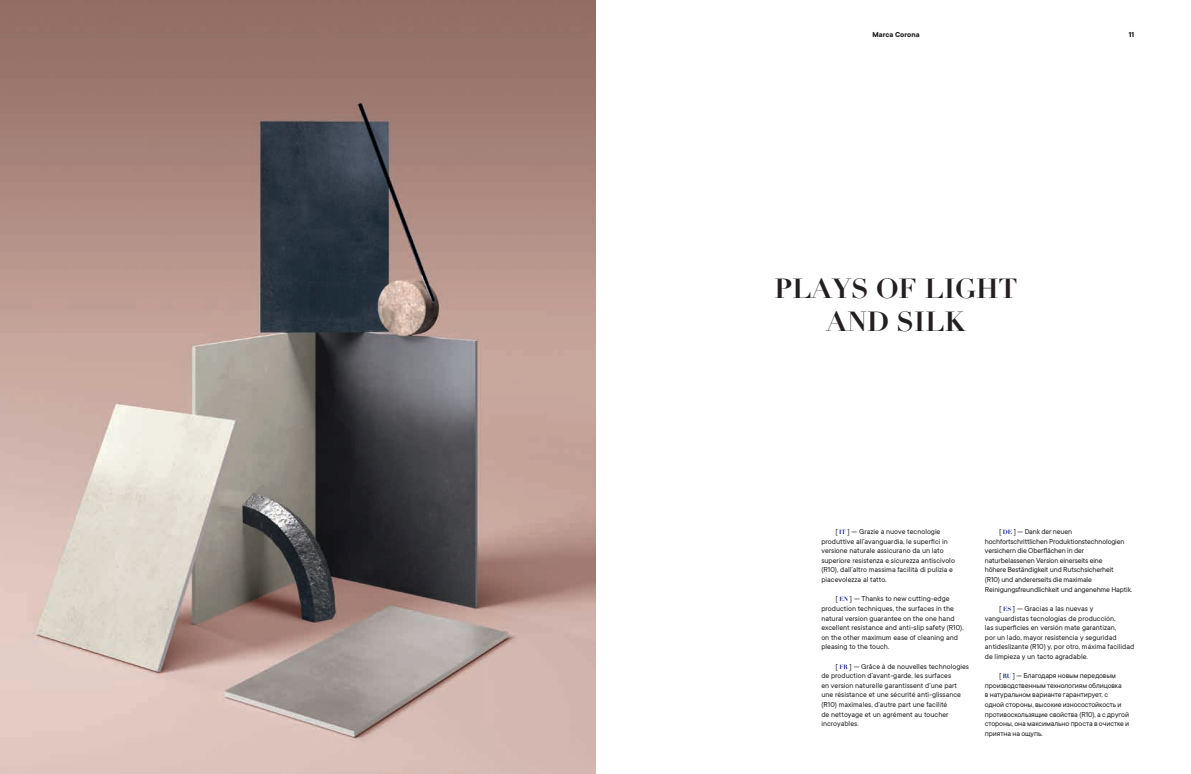
<style>
.page{position:relative;width:1191px;height:774px;background:#fff}
.page>*{position:absolute;margin:0;border:0;box-sizing:border-box;transform-origin:0 0}
.t1{font:700 27px/32.4px "Didot";color:#231f20;text-align:center}
.t2{font:8px/9.6px "TT Commons";color:#231f20}
.t3{font:8px/9.6px "TT Commons";letter-spacing:-.02em;color:#231f20}
.t4{font:700 8px "TT Commons";color:#231f20}
.s1{font-family:"Didot";font-weight:700;font-size:6px;color:#00148b}
</style>
<div class="page">
<img style="left:0;top:0;width:595px;height:774px">
<p class="t4" style="left:872px;top:30px;width:49px">Marca Corona</p>
<p class="t4" style="left:1128px;top:30px;width:7px">11</p>
<h1 class="t1" style="left:774px;top:273px;width:244px">PLAYS OF LIGHT<br>AND SILK</h1>
<p class="t2" style="left:821px;top:527px;width:135px;text-indent:14px">[ <span class="s1">IT</span> ] — Grazie a nuove tecnologie produttive all’avanguardia, le superfici in versione naturale assicurano da un lato superiore resistenza e sicurezza antiscivolo (R10), dall’altro massima facilità di pulizia e piacevolezza al tatto.</p>
<p class="t2" style="left:821px;top:594px;width:144px;text-indent:14px">[ <span class="s1">EN</span> ] — Thanks to new cutting-edge production techniques, the surfaces in the natural version guarantee on the one hand excellent resistance and anti-slip safety (R10), on the other maximum ease of cleaning and pleasing to the touch.</p>
<p class="t2" style="left:821px;top:661px;width:149px;text-indent:14px">[ <span class="s1">FR</span> ] — Grâce à de nouvelles technologies de production d’avant-garde, les surfaces<br>en version naturelle garantissent d’une part une résistance et une sécurité anti-glissance (R10) maximales, d’autre part une facilité<br>de nettoyage et un agrément au toucher incroyables.</p>
<p class="t3" style="left:985px;top:527px;width:149px;text-indent:14px">[ <span class="s1">DE</span> ] — Dank der neuen hochfortschrittlichen Produktionstechnologien versichern die Oberflächen in der naturbelassenen Version einerseits eine<br>höhere Beständigkeit und Rutschsicherheit<br>(R10) und andererseits die maximale Reinigungsfreundlichkeit und angenehme Haptik.</p>
<p class="t2" style="left:985px;top:604px;width:151px;text-indent:14px">[ <span class="s1">ES</span> ] — Gracias a las nuevas y vanguardistas tecnologías de producción,<br>las superficies en versión mate garantizan,<br>por un lado, mayor resistencia y seguridad antideslizante (R10) y, por otro, máxima facilidad de limpieza y un tacto agradable.</p>
<p class="t2" style="left:985px;top:671px;width:146px;text-indent:14px">[ <span class="s1">RU</span> ] — Благодаря новым передовым производственным технологиям облицовка<br>в натуральном варианте гарантирует, с одной стороны, высокие износостойкость и противоскользящие свойства (R10), а с другой стороны, она максимально проста в очистке и приятна на ощупь.</p>
</div>
